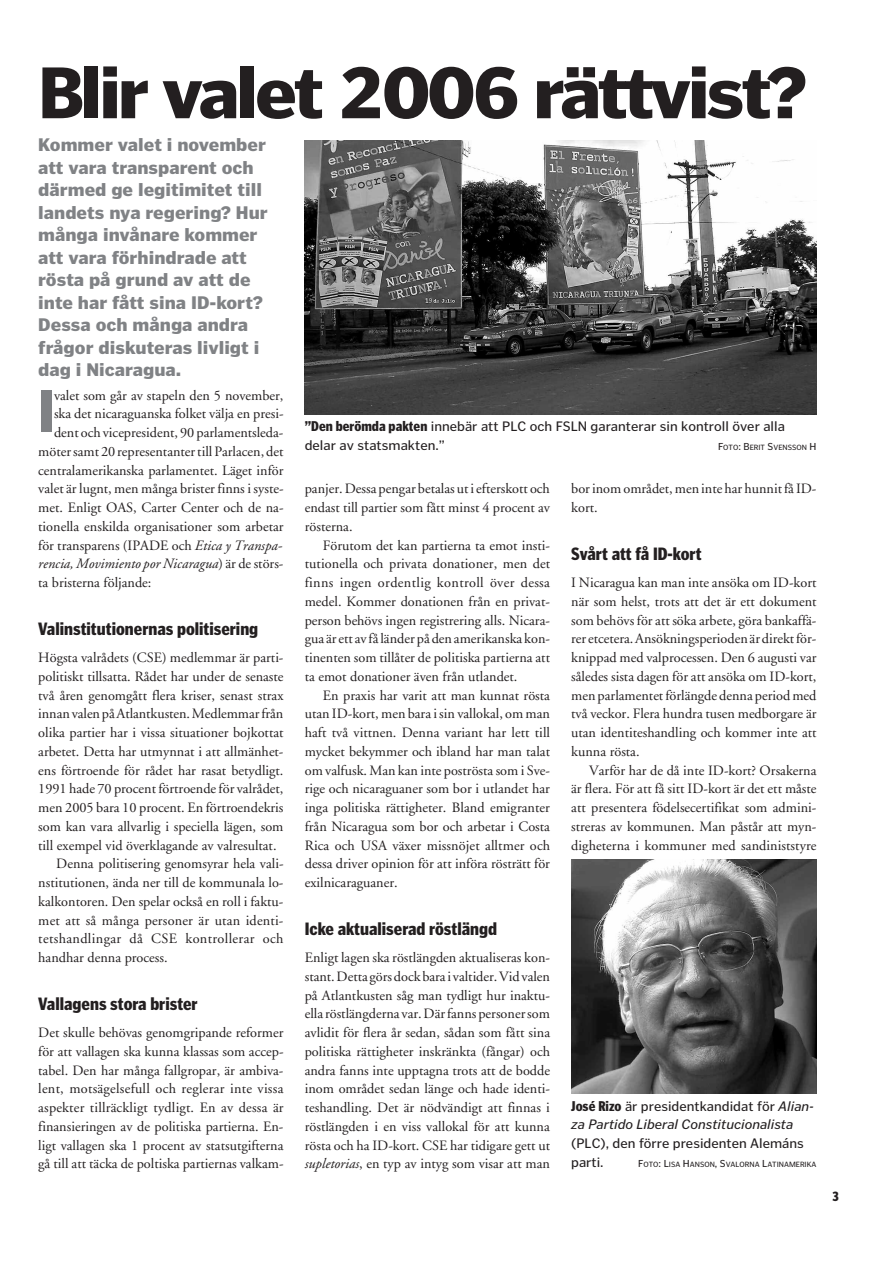
<style>
.page{position:relative;width:893px;height:1263px;background:#fff}
.page>*{position:absolute;margin:0;border:0;box-sizing:border-box;transform-origin:0 0}
.t1{font:72px "Poynter Xtra TT";letter-spacing:-.05em;color:#231f20}
.t2{font:59.85px "Poynter Cond Xtra TT";color:#808285}
.t3{font:18px/22.5px "Poynter Xtra TT";color:#808285}
.t4{font:18px "Poynter Cond Xtra TT";color:#231f20}
.t5{font:14.25px/18.8px "Adobe Garamond";color:#231f20;text-align:justify}
.t6{font:14.25px/18.8px "Poynter TT";color:#231f20}
.t7{font:italic 14.25px/18.8px "Poynter TT";color:#231f20}
.t8{font:italic 14.25px "Adobe Garamond";color:#231f20}
.t9{font:14.25px "Adobe Garamond";letter-spacing:.025em;color:#231f20}
.t10{font:13.5px "Poynter Cond Xtra TT";color:#231f20}
.t11{font:7.8px "Poynter TT";color:#231f20}
.s1{font-style:italic}
.s2{font-style:normal}
.s3{font-family:"Poynter Cond Xtra TT"}
.s4{font-size:10.5px}
.s5{font-family:"Poynter Cond Xtra TT";font-style:normal}
</style>
<div class="page">
<img style="left:305px;top:140px;width:511px;height:274px">
<img style="left:571px;top:859px;width:245px;height:234px">
<h1 class="t1" style="left:38px;top:51px;width:771px">Blir valet 2006 rättvist?</h1>
<p class="t3" style="left:38px;top:134px;width:231px">Kommer valet i november att vara transparent och därmed ge legitimitet till landets nya regering? Hur många invånare kommer att vara förhindrade att rösta på grund av att de inte har fått sina ID-kort?<br>Dessa och många andra frågor diskuteras livligt i dag i Nicaragua.</p>
<h2 class="t2" style="left:38px;top:376px;width:17px">I</h2>
<p class="t5" style="left:54px;top:387px;width:231px">valet som går av stapeln den 5 november,</p>
<p class="t5" style="left:54px;top:406px;width:231px">ska det nicaraguanska folket välja en presi-</p>
<p class="t5" style="left:54px;top:424px;width:231px">dent och vicepresident, 90 parlamentsleda-</p>
<p class="t5" style="left:38px;top:443px;width:247px">möter samt 20 representanter till Parlacen, det</p>
<p class="t5" style="left:38px;top:462px;width:247px">centralamerikanska parlamentet. Läget inför</p>
<p class="t5" style="left:38px;top:481px;width:247px">valet är lugnt, men många brister finns i syste-</p>
<p class="t5" style="left:38px;top:499px;width:247px">met. Enligt OAS, Carter Center och de na-</p>
<p class="t5" style="left:38px;top:518px;width:247px">tionella enskilda organisationer som arbetar</p>
<p class="t5" style="left:38px;top:537px;width:246px">för transparens (IPADE och <span class="s1">Etica y Transpa-</span></p>
<p class="t8" style="left:38px;top:558px;width:247px">rencia, Movimiento por Nicaragua<span class="s2">) är de störs-</span></p>
<p class="t5" style="left:38px;top:574px;width:115px">ta bristerna följande:</p>
<p class="t4" style="left:38px;top:618px;width:221px">Valinstitutionernas politisering</p>
<p class="t5" style="left:38px;top:649px;width:247px">Högsta valrådets (CSE) medlemmar är parti-</p>
<p class="t5" style="left:38px;top:668px;width:247px">politiskt tillsatta. Rådet har under de senaste</p>
<p class="t5" style="left:38px;top:687px;width:247px">två åren genomgått flera kriser, senast strax</p>
<p class="t5" style="left:38px;top:706px;width:247px">innan valen på Atlantkusten. Medlemmar från</p>
<p class="t5" style="left:38px;top:724px;width:247px">olika partier har i vissa situationer bojkottat</p>
<p class="t5" style="left:38px;top:743px;width:247px">arbetet. Detta har utmynnat i att allmänhet-</p>
<p class="t5" style="left:38px;top:762px;width:247px">ens förtroende för rådet har rasat betydligt.</p>
<p class="t5" style="left:38px;top:781px;width:247px">1991 hade 70 procent förtroende för valrådet,</p>
<p class="t5" style="left:38px;top:799px;width:247px">men 2005 bara 10 procent. En förtroendekris</p>
<p class="t5" style="left:38px;top:818px;width:247px">som kan vara allvarlig i speciella lägen, som</p>
<p class="t5" style="left:38px;top:837px;width:240px">till exempel vid överklagande av valresultat.</p>
<p class="t5" style="left:56px;top:856px;width:229px">Denna politisering genomsyrar hela vali-</p>
<p class="t5" style="left:38px;top:874px;width:247px">nstitutionen, ända ner till de kommunala lo-</p>
<p class="t5" style="left:38px;top:893px;width:247px">kalkontoren. Den spelar också en roll i faktu-</p>
<p class="t5" style="left:38px;top:912px;width:247px">met att så många personer är utan identi-</p>
<p class="t9" style="left:38px;top:933px;width:247px">tetshandlingar då CSE kontrollerar och</p>
<p class="t5" style="left:38px;top:949px;width:131px">handhar denna process.</p>
<p class="t4" style="left:38px;top:993px;width:161px">Vallagens stora brister</p>
<p class="t5" style="left:38px;top:1024px;width:247px">Det skulle behövas genomgripande reformer för att vallagen ska kunna klassas som accep&shy;tabel. Den har många fallgropar, är ambiva&shy;lent, motsägelsefull och reglerar inte vissa aspekter tillräckligt tydligt. En av dessa är finansieringen av de politiska partierna. En&shy;ligt vallagen ska 1 procent av statsutgifterna gå till att täcka de poltiska partiernas valkam-</p>
<p class="t6" style="left:305px;top:417px;width:482px"><span class="s3">”Den berömda pakten</span> innebär att PLC och FSLN garanterar sin kontroll över alla delar av statsmakten.”</p>
<p class="t11" style="left:718px;top:443px;width:100px"><span class="s4">F</span>OTO<span class="s4">: B</span>ERIT <span class="s4">S</span>VENSSON <span class="s4">H</span></p>
<p class="t5" style="left:305px;top:481px;width:247px">panjer. Dessa pengar betalas ut i efterskott och endast till partier som fått minst 4 procent av rösterna.</p>
<p class="t5" style="left:305px;top:537px;width:247px;text-indent:18px">Förutom det kan partierna ta emot insti&shy;tutionella och privata donationer, men det finns ingen ordentlig kontroll över dessa medel. Kommer donationen från en privat&shy;person behövs ingen registrering alls. Nicara&shy;gua är ett av få länder på den amerikanska kon&shy;tinenten som tillåter de politiska partierna att ta emot donationer även från utlandet.</p>
<p class="t5" style="left:305px;top:687px;width:247px;text-indent:18px">En praxis har varit att man kunnat rösta utan ID-kort, men bara i sin vallokal, om man haft två vittnen. Denna variant har lett till mycket bekymmer och ibland har man talat om valfusk. Man kan inte poströsta som i Sve&shy;rige och nicaraguaner som bor i utlandet har inga politiska rättigheter. Bland emigranter från Nicaragua som bor och arbetar i Costa Rica och USA växer missnöjet alltmer och dessa driver opinion för att införa rösträtt för exilnicaraguaner.</p>
<p class="t4" style="left:305px;top:918px;width:194px">Icke aktualiserad röstlängd</p>
<p class="t5" style="left:305px;top:949px;width:247px">Enligt lagen ska röstlängden aktualiseras kon&shy;stant. Detta görs dock bara i valtider. Vid valen på Atlantkusten såg man tydligt hur inaktu&shy;ella röstlängderna var. Där fanns personer som avlidit för flera år sedan, sådan som fått sina politiska rättigheter inskränkta (fångar) och andra fanns inte upptagna trots att de bodde inom området sedan länge och hade identi&shy;teshandling. Det är nödvändigt att finnas i röstlängden i en viss vallokal för att kunna rösta och ha ID-kort. CSE har tidigare gett ut <span class="s1">supletorias</span>, en typ av intyg som visar att man</p>
<p class="t5" style="left:571px;top:481px;width:247px">bor inom området, men inte har hunnit få ID&shy;kort.</p>
<p class="t4" style="left:571px;top:543px;width:132px">Svårt att få ID-kort</p>
<p class="t5" style="left:571px;top:574px;width:247px">I Nicaragua kan man inte ansöka om ID-kort när som helst, trots att det är ett dokument som behövs för att söka arbete, göra bankaffä&shy;rer etcetera. Ansökningsperioden är direkt för&shy;knippad med valprocessen. Den 6 augusti var således sista dagen för att ansöka om ID-kort, men parlamentet förlängde denna period med två veckor. Flera hundra tusen medborgare är utan identiteshandling och kommer inte att kunna rösta.</p>
<p class="t5" style="left:571px;top:762px;width:247px;text-indent:18px">Varför har de då inte ID-kort? Orsakerna är flera. För att få sitt ID-kort är det ett måste att presentera födelsecertifikat som admini&shy;streras av kommunen. Man påstår att myn&shy;digheterna i kommuner med sandiniststyre</p>
<p class="t7" style="left:571px;top:1096px;width:244px"><span class="s5">José Rizo</span> <span class="s2">är presidentkandidat för</span> Alian&shy;za Partido Liberal Constitucionalista</p>
<p class="t6" style="left:571px;top:1134px;width:234px">(PLC), den förre presidenten Alemáns parti.</p>
<p class="t11" style="left:638px;top:1159px;width:180px"><span class="s4">F</span>OTO<span class="s4">: L</span>ISA <span class="s4">H</span>ANSON<span class="s4">, S</span>VALORNA <span class="s4">L</span>ATINAMERIKA</p>
<p class="t10" style="left:832px;top:1189px;width:9px">3</p>
</div>
